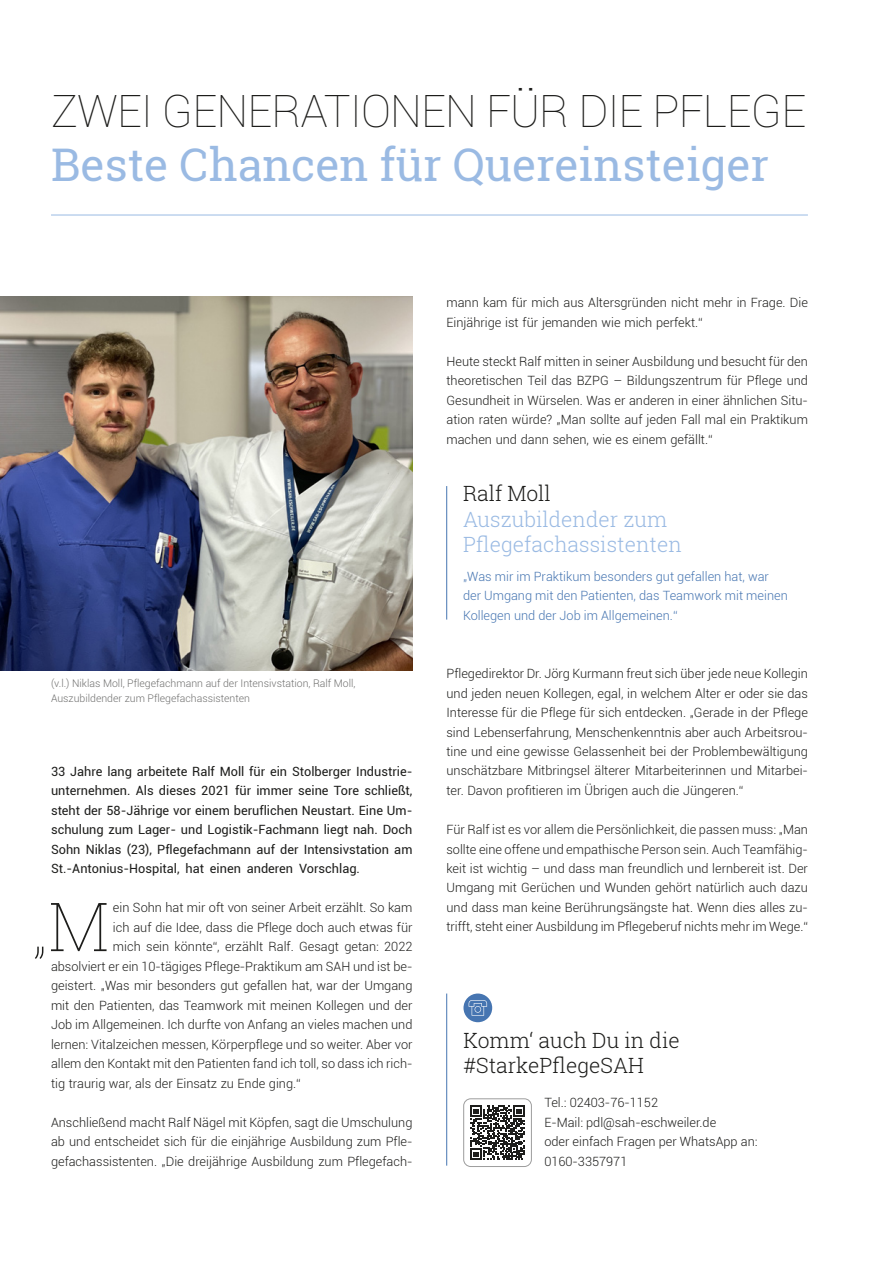
<style>
.page{position:relative;width:893px;height:1263px;background:#fff}
.page>*{position:absolute;margin:0;border:0;box-sizing:border-box;transform-origin:0 0}
.t1{font:100 67.65px "Roboto Slab";color:#1d1d1b}
.t2{font:100 55.8px "Roboto Slab";color:#1d1d1b}
.t3{font:45px "Roboto Slab";color:#9abae3}
.t4{font:100 45px "Roboto";letter-spacing:-.02em;color:#1d1d1b}
.t5{font:300 21px/25.2px "Roboto Slab";color:#1d1d1b}
.t6{font:300 21px/25.2px "Roboto Slab";color:#9abae3}
.t7{font:300 12.75px/19.5px "Roboto";color:#1d1d1b;text-align:justify}
.t8{font:12.75px/19.5px "Roboto";color:#1d1d1b;text-align:justify}
.t9{font:300 12.75px/19.5px "Roboto";color:#4675b1}
.t10{font:300 10.5px/15px "Roboto";color:#70706f}
</style>
<div class="page">
<hr style="left:51px;top:215px;width:757px;height:1px;background:#9abae3">
<hr style="left:446px;top:993px;width:1px;height:172px;background:#4675b1">
<div style="left:463px;top:993px;width:29px;height:29px;background:#4675b1;border-radius:50%"></div>
<svg style="left:469px;top:1000px;width:18px;height:16px"></svg>
<svg style="left:470px;top:1105px;width:55px;height:55px"></svg>
<div style="left:463px;top:1098px;width:69px;height:69px;border:1px solid #9d9d9d;border-radius:7px"></div>
<img style="left:0;top:297px;width:412px;height:374px">
<hr style="left:446px;top:486px;width:1px;height:134px;background:#4675b1">
<h3 class="t4" style="left:51px;top:80px;width:757px">ZWEI GENERATIONEN FÜR DIE PFLEGE</h3>
<h3 class="t3" style="left:51px;top:134px;width:720px">Beste Chancen für Quereinsteiger</h3>
<p class="t7" style="left:446px;top:293px;width:363px">mann kam für mich aus Altersgründen nicht mehr in Frage. Die<br>Einjährige ist für jemanden wie mich perfekt.“</p>
<p class="t7" style="left:446px;top:351px;width:363px">Heute steckt Ralf mitten in seiner Ausbildung und besucht für den theoretischen Teil das BZPG – Bildungszentrum für Pflege und Gesundheit in Würselen. Was er anderen in einer ähnlichen Situ&shy;ation raten würde? „Man sollte auf jeden Fall mal ein Praktikum machen und dann sehen, wie es einem gefällt.“</p>
<p class="t10" style="left:51px;top:676px;width:306px">(v.l.) Niklas Moll, Pflegefachmann auf der Intensivstation, Ralf Moll,<br>Auszubildender zum Pflegefachassistenten</p>
<p class="t8" style="left:51px;top:761px;width:363px">33 Jahre lang arbeitete Ralf Moll für ein Stolberger Industrie&shy;unternehmen. Als dieses 2021 für immer seine Tore schließt, steht der 58-Jährige vor einem beruflichen Neustart. Eine Um&shy;schulung zum Lager- und Logistik-Fachmann liegt nah. Doch Sohn Niklas (23), Pflegefachmann auf der Intensivstation am St.-Antonius-Hospital, hat einen anderen Vorschlag.</p>
<h1 class="t1" style="left:49px;top:880px;width:62px">M</h1>
<p class="t7" style="left:113px;top:897px;width:301px">ein Sohn hat mir oft von seiner Arbeit erzählt. So kam</p>
<p class="t7" style="left:113px;top:917px;width:301px">ich auf die Idee, dass die Pflege doch auch etwas für</p>
<p class="t7" style="left:113px;top:936px;width:301px">mich sein könnte“, erzählt Ralf. Gesagt getan: 2022</p>
<p class="t7" style="left:51px;top:956px;width:363px">absolviert er ein 10-tägiges Pflege-Praktikum am SAH und ist be-</p>
<p class="t7" style="left:51px;top:975px;width:363px">geistert. „Was mir besonders gut gefallen hat, war der Umgang</p>
<p class="t7" style="left:51px;top:995px;width:363px">mit den Patienten, das Teamwork mit meinen Kollegen und der</p>
<p class="t7" style="left:51px;top:1014px;width:363px">Job im Allgemeinen. Ich durfte von Anfang an vieles machen und</p>
<p class="t7" style="left:51px;top:1034px;width:363px">lernen: Vitalzeichen messen, Körperpflege und so weiter. Aber vor</p>
<p class="t7" style="left:51px;top:1053px;width:363px">allem den Kontakt mit den Patienten fand ich toll, so dass ich rich-</p>
<p class="t7" style="left:51px;top:1073px;width:251px">tig traurig war, als der Einsatz zu Ende ging.“</p>
<p class="t7" style="left:51px;top:1112px;width:363px">Anschließend macht Ralf Nägel mit Köpfen, sagt die Umschulung ab und entscheidet sich für die einjährige Ausbildung zum Pfle&shy;gefachassistenten. „Die dreijährige Ausbildung zum Pflegefach-</p>
<h2 class="t2" style="left:34px;top:895px;width:15px">„</h2>
<h3 class="t5" style="left:463px;top:481px;width:89px">Ralf Moll</h3>
<h3 class="t6" style="left:463px;top:506px;width:220px">Auszubildender zum<br>Pflegefachassistenten</h3>
<p class="t9" style="left:463px;top:566px;width:326px">„Was mir im Praktikum besonders gut gefallen hat, war der Umgang mit den Patienten, das Teamwork mit meinen<br>Kollegen und der Job im Allgemeinen.“</p>
<p class="t7" style="left:446px;top:663px;width:363px">Pflegedirektor Dr. Jörg Kurmann freut sich über jede neue Kollegin und jeden neuen Kollegen, egal, in welchem Alter er oder sie das Interesse für die Pflege für sich entdecken. „Gerade in der Pflege sind Lebenserfahrung, Menschenkenntnis aber auch Arbeitsrou&shy;tine und eine gewisse Gelassenheit bei der Problembewältigung unschätzbare Mitbringsel älterer Mitarbeiterinnen und Mitarbei&shy;ter. Davon profitieren im Übrigen auch die Jüngeren.“</p>
<p class="t7" style="left:446px;top:819px;width:363px">Für Ralf ist es vor allem die Persönlichkeit, die passen muss: „Man sollte eine offene und empathische Person sein. Auch Teamfähig&shy;keit ist wichtig – und dass man freundlich und lernbereit ist. Der Umgang mit Gerüchen und Wunden gehört natürlich auch dazu und dass man keine Berührungsängste hat. Wenn dies alles zu&shy;trifft, steht einer Ausbildung im Pflegeberuf nichts mehr im Wege.“</p>
<h3 class="t5" style="left:463px;top:1027px;width:218px">Komm‘ auch Du in die #StarkePflegeSAH</h3>
<p class="t7" style="left:544px;top:1092px;width:215px;text-align:left">Tel.: 02403-76-1152<br>E-Mail: pdl@sah-eschweiler.de<br>oder einfach Fragen per WhatsApp an:<br>0160-3357971</p>
</div>
